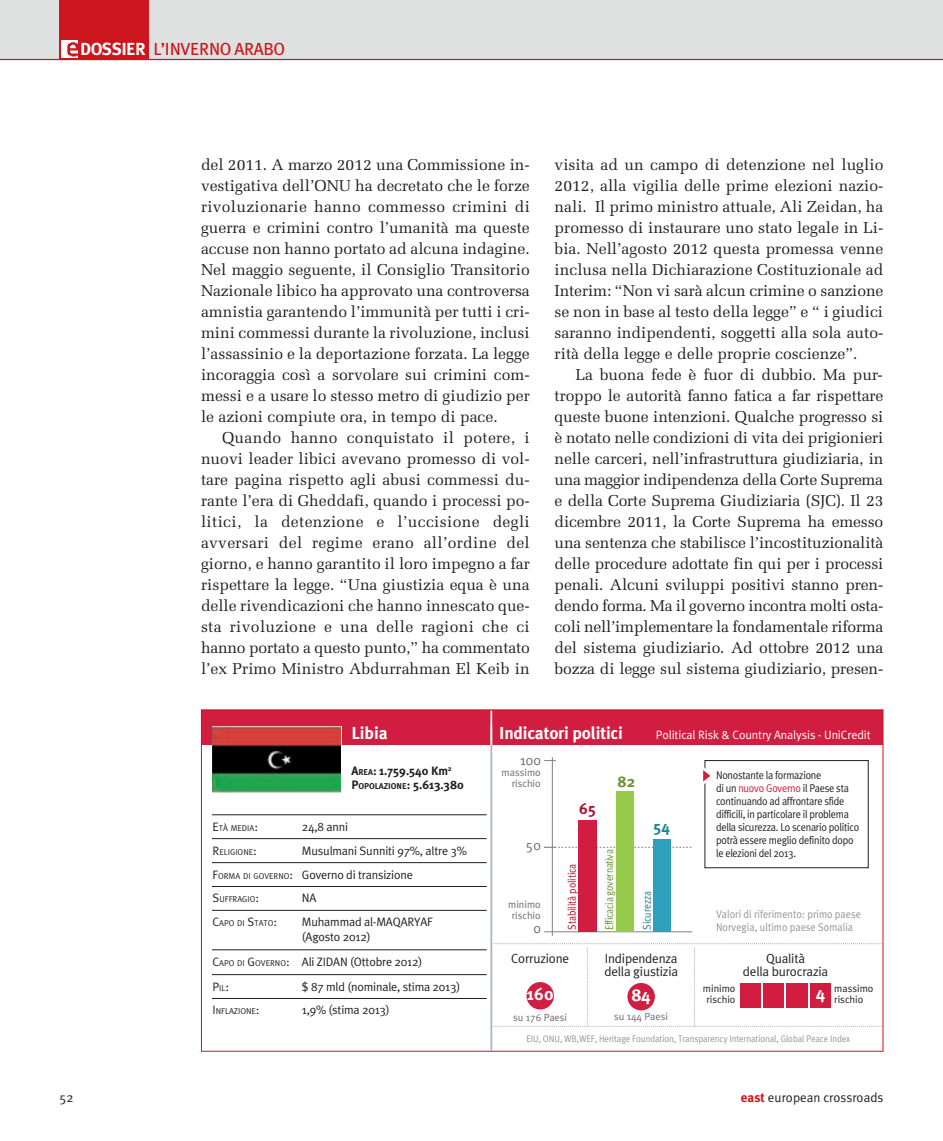
<style>
.page{position:relative;width:943px;height:1141px;background:#fff}
.page>*{position:absolute;margin:0;border:0;box-sizing:border-box;transform-origin:0 0}
.t1{font:17.5px "Meta Plus";letter-spacing:-.025em;color:#cd151d}
.t2{font:700 17.32px "Meta Plus";letter-spacing:-.01em;color:#fff}
.t3{font:15.75px/21px "Melior LT Std";color:#231f20;text-align:justify}
.t4{font:700 15.58px "Meta Plus";color:#ab1432}
.t5{font:700 15.58px "Meta Plus";color:#6c9434}
.t6{font:700 15.58px "Meta Plus";color:#1c8299}
.t7{font:13.83px "Meta Plus Normal";color:#6c6d70}
.t8{font:13.12px/13.1px "Meta Plus Normal";letter-spacing:-.015em;color:#231f20}
.t9{font:12.25px/24px "Meta Plus Normal";letter-spacing:-.015em;color:#231f20}
.t10{font:700 12.25px/14.3px "Meta Plus";color:#231f20}
.t11{font:12.08px "Meta Plus Normal";letter-spacing:-.01em;color:#fff}
.t12{font:11.2px/13px "Meta Plus Normal";letter-spacing:-.025em;color:#231f20;scale:.91 1}
.t13{font:11.2px/13px "Meta Plus Normal";color:#939598;scale:.91 1}
.t14{font:11.2px "Meta Plus Normal";letter-spacing:-.025em;color:#6c9434;scale:.88 1}
.t15{font:11.2px "Meta Plus Normal";letter-spacing:-.01em;color:#ab1432;scale:.88 1}
.t16{font:11.2px "Meta Plus Normal";letter-spacing:-.01em;color:#1c8299;scale:.88 1}
.t17{font:10.33px/11.2px "Meta Plus Normal";color:#6c6d70;text-align:right}
.t18{font:10.33px/11.2px "Meta Plus Normal";color:#231f20;text-align:center}
.t19{font:9.45px "Meta Plus Normal";letter-spacing:-.01em;color:#939598;scale:.94 1}
.t20{font:8.58px "Meta Plus Normal";color:#231f20}
.s1{font-weight:700;color:#fff}
.s2{font-size:8.58px}
.s3{font-size:12.25px}
.s4{color:#d11d40}
.s5{font-family:"Meta Plus";font-weight:700;color:#cd151d}
</style>
<div class="page">
<div style="left:0;top:0;width:943px;height:60px;background:#dfe1e0"></div>
<hr style="left:0;top:59px;width:943px;height:1px;background:#cd151d">
<div style="left:60px;top:0;width:89px;height:60px;background:#cd151d"></div>
<img style="left:61px;top:41px;width:17px;height:16px">
<div style="left:202px;top:710px;width:680px;height:35px;background:#d11d40"></div>
<div style="left:211px;top:726px;width:131px;height:76px;border:2px solid #fff"></div>
<svg style="left:544px;top:847px;width:148px;height:1px"></svg>
<hr style="left:552px;top:757px;width:1px;height:179px;background:#808285">
<hr style="left:544px;top:931px;width:148px;height:1px;background:#808285">
<svg style="left:493px;top:943px;width:388px;height:84px"></svg>
<div style="left:578px;top:820px;width:18px;height:112px;background:#d11d40"></div>
<div style="left:653px;top:839px;width:18px;height:92px;background:#2ca0bd"></div>
<div style="left:615px;top:792px;width:18px;height:140px;background:#97ca4a"></div>
<div style="left:704px;top:760px;width:164px;height:108px;border:1px solid #231f20"></div>
<div style="left:740px;top:983px;width:20px;height:24px;background:#d11d40"></div>
<div style="left:763px;top:983px;width:20px;height:24px;background:#d11d40"></div>
<div style="left:787px;top:983px;width:20px;height:24px;background:#d11d40"></div>
<div style="left:810px;top:983px;width:20px;height:24px;background:#d11d40"></div>
<svg style="left:703px;top:762px;width:7px;height:28px"></svg>
<hr style="left:212px;top:814px;width:274px;height:1px;background:#231f20">
<hr style="left:212px;top:838px;width:274px;height:1px;background:#231f20">
<hr style="left:212px;top:862px;width:274px;height:1px;background:#231f20">
<hr style="left:212px;top:886px;width:274px;height:1px;background:#231f20">
<hr style="left:212px;top:910px;width:274px;height:1px;background:#231f20">
<hr style="left:212px;top:949px;width:274px;height:1px;background:#231f20">
<hr style="left:212px;top:974px;width:274px;height:1px;background:#231f20">
<hr style="left:212px;top:998px;width:274px;height:1px;background:#231f20">
<img style="left:212px;top:727px;width:128px;height:66px">
<hr style="left:490px;top:725px;width:2px;height:326px;background:#aeb3b8">
<hr style="left:490px;top:711px;width:2px;height:34px;background:#fff">
<p class="t1" style="left:80px;top:39px;width:206px"><span class="s1">DOSSIER</span> L’INVERNO ARABO</p>
<p class="t3" style="left:201px;top:154px;width:330px">del 2011. A marzo 2012 una Commissione in&shy;vestigativa dell’ONU ha decretato che le forze rivoluzionarie hanno commesso crimini di guerra e crimini contro l’umanità ma queste accuse non hanno portato ad alcuna indagine.<br>Nel maggio seguente, il Consiglio Transitorio Nazionale libico ha approvato una controversa amnistia garantendo l’immunità per tutti i cri&shy;mini commessi durante la rivoluzione, inclusi l’assassinio e la deportazione forzata. La legge incoraggia così a sorvolare sui crimini com&shy;messi e a usare lo stesso metro di giudizio per le azioni compiute ora, in tempo di pace.</p>
<p class="t3" style="left:201px;top:427px;width:330px;text-indent:21px">Quando hanno conquistato il potere, i nuovi leader libici avevano promesso di vol&shy;tare pagina rispetto agli abusi commessi du&shy;rante l’era di Gheddafi, quando i processi po&shy;litici, la detenzione e l’uccisione degli avversari del regime erano all’ordine del giorno, e hanno garantito il loro impegno a far rispettare la legge. “Una giustizia equa è una delle rivendicazioni che hanno innescato que&shy;sta rivoluzione e una delle ragioni che ci hanno portato a questo punto,” ha commentato l’ex Primo Ministro Abdurrahman El Keib in</p>
<p class="t3" style="left:554px;top:154px;width:330px">visita ad un campo di detenzione nel luglio 2012, alla vigilia delle prime elezioni nazio&shy;nali. Il primo ministro attuale, Ali Zeidan, ha promesso di instaurare uno stato legale in Li&shy;bia. Nell’agosto 2012 questa promessa venne inclusa nella Dichiarazione Costituzionale ad Interim: “Non vi sarà alcun crimine o sanzione se non in base al testo della legge” e “ i giudici saranno indipendenti, soggetti alla sola auto&shy;rità della legge e delle proprie coscienze”.</p>
<p class="t3" style="left:554px;top:364px;width:330px;text-indent:21px">La buona fede è fuor di dubbio. Ma pur&shy;troppo le autorità fanno fatica a far rispettare queste buone intenzioni. Qualche progresso si è notato nelle condizioni di vita dei prigionieri nelle carceri, nell’infrastruttura giudiziaria, in una maggior indipendenza della Corte Suprema e della Corte Suprema Giudiziaria (SJC). Il 23 dicembre 2011, la Corte Suprema ha emesso una sentenza che stabilisce l’incostituzionalità delle procedure adottate fin qui per i processi penali. Alcuni sviluppi positivi stanno pren&shy;dendo forma. Ma il governo incontra molti osta&shy;coli nell’implementare la fondamentale riforma del sistema giudiziario. Ad ottobre 2012 una bozza di legge sul sistema giudiziario, presen-</p>
<p class="t2" style="left:351px;top:722px;width:38px">Libia</p>
<p class="t2" style="left:499px;top:722px;width:125px">Indicatori politici</p>
<p class="t11" style="left:656px;top:727px;width:216px">Political Risk &amp; Country Analysis - UniCredit</p>
<p class="t10" style="left:351px;top:764px;width:114px">A<span class="s2">REA</span>: 1.759.540 Km<sup>2<br></sup>P<span class="s2">OPOLAZIONE</span>: 5.613.380</p>
<p class="t20" style="left:213px;top:823px;width:47px"><span class="s3">E</span>TÀ MEDIA<span class="s3">:</span></p>
<p class="t9" style="left:302px;top:814px;width:48px">24,8 anni</p>
<p class="t20" style="left:213px;top:847px;width:46px"><span class="s3">R</span>ELIGIONE<span class="s3">:</span></p>
<p class="t9" style="left:213px;top:838px;width:256px;text-indent:89px">Musulmani Sunniti 97%, altre 3%<br>F<span class="s2">ORMA DI GOVERNO</span>: Governo di transizione</p>
<p class="t20" style="left:213px;top:894px;width:48px"><span class="s3">S</span>UFFRAGIO<span class="s3">:</span></p>
<p class="t9" style="left:302px;top:886px;width:16px">NA</p>
<p class="t20" style="left:213px;top:918px;width:66px"><span class="s3">C</span>APO DI <span class="s3">S</span>TATO<span class="s3">:</span></p>
<p class="t9" style="left:302px;top:915px;width:132px;line-height:14.5px">Muhammad al-MAQARYAF (Agosto 2012)</p>
<p class="t9" style="left:213px;top:949px;width:211px;line-height:24.8px">C<span class="s2">APO DI</span> G<span class="s2">OVERNO</span>: Ali ZIDAN (Ottobre 2012)<br>P<span class="s2">IL</span>:</p>
<p class="t9" style="left:302px;top:974px;width:160px">$ 87 mld (nominale, stima 2013)</p>
<p class="t20" style="left:213px;top:1006px;width:48px"><span class="s3">I</span>NFLAZIONE<span class="s3">:</span></p>
<p class="t9" style="left:302px;top:998px;width:89px">1,9% (stima 2013)</p>
<p class="t7" style="left:520px;top:752px;width:22px">100</p>
<p class="t17" style="left:501px;top:767px;width:41px">massimo rischio</p>
<p class="t7" style="left:526px;top:837px;width:16px">50</p>
<p class="t17" style="left:508px;top:898px;width:34px;text-align:center">minimo rischio</p>
<p class="t7" style="left:533px;top:920px;width:9px">0</p>
<p class="t4" style="left:579px;top:800px;width:18px">65</p>
<p class="t15" style="left:565px;top:930px;width:77px;rotate:-90deg">Stabilità politica</p>
<p class="t5" style="left:617px;top:772px;width:19px">82</p>
<p class="t14" style="left:603px;top:930px;width:93px;rotate:-90deg">Efficacia governativa</p>
<p class="t6" style="left:653px;top:817px;width:18px">54</p>
<p class="t16" style="left:640px;top:930px;width:46px;rotate:-90deg">Sicurezza</p>
<p class="t12" style="left:716px;top:769px;width:159px">Nonostante la formazione<br>di un <span class="s4">nuovo Governo</span> il Paese sta continuando ad affrontare sfide difficili, in particolare il problema della sicurezza. Lo scenario politico potrà essere meglio definito dopo le elezioni del 2013.</p>
<p class="t13" style="left:716px;top:907px;width:161px">Valori di riferimento: primo paese<br>Norvegia, ultimo paese Somalia</p>
<p class="t8" style="left:511px;top:952px;width:60px">Corruzione</p>
<p class="t8" style="left:604px;top:952px;width:75px">Indipendenza della giustizia</p>
<p class="t8" style="left:743px;top:952px;width:87px;text-align:center">Qualità<br>della burocrazia</p>
<p class="t18" style="left:703px;top:983px;width:34px">minimo rischio</p>
<p class="t18" style="left:815px;top:983px;width:59px;text-align:left;text-indent:18px">massimo<br><sup>4</sup> rischio</p>
<p class="t2" style="left:527px;top:984px;width:28px">160</p>
<p class="t17" style="left:513px;top:1011px;width:55px">su 176 Paesi</p>
<p class="t19" style="left:526px;top:1033px;width:346px">EIU, ONU, WB,WEF, Heritage Foundation, Transparency International, Global Peace Index</p>
<p class="t2" style="left:631px;top:985px;width:21px">84</p>
<p class="t17" style="left:614px;top:1011px;width:55px">su 144 Paesi</p>
<p class="t8" style="left:60px;top:1091px;width:16px">52</p>
<p class="t8" style="left:741px;top:1091px;width:144px"><span class="s5">east</span> european crossroads</p>
</div>
